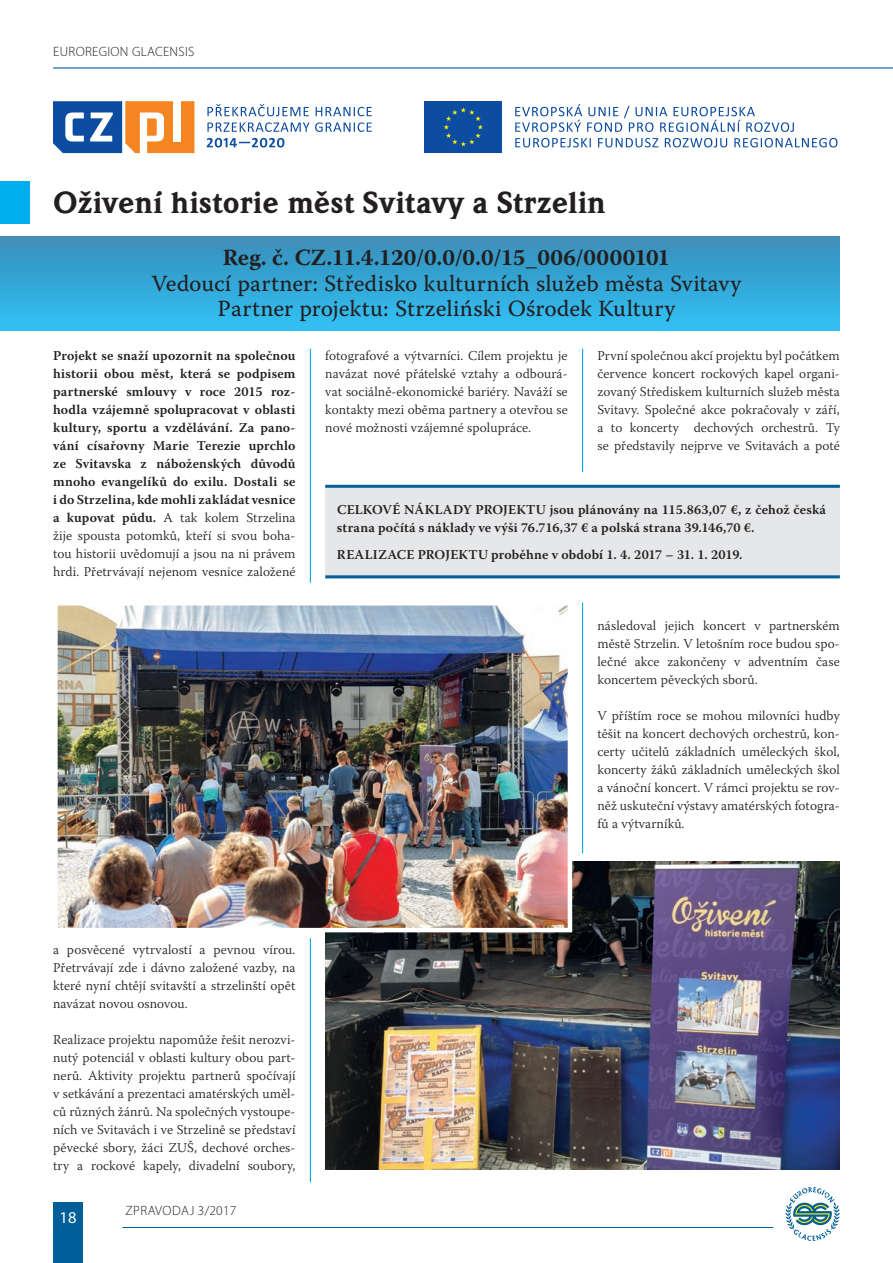
<style>
.page{position:relative;width:893px;height:1263px;background:#fff}
.page>*{position:absolute;margin:0;border:0;box-sizing:border-box;transform-origin:0 0}
.t1{font:30px "Weidemann Itc TCE Blac";letter-spacing:.01em;color:#231f20}
.t2{font:23.1px/25.5px "Warnock Pro Capt";letter-spacing:.005em;color:#231f20;text-align:center}
.t3{font:700 23.1px "Warnock Pro";color:#231f20}
.t4{font:16.5px "Myriad Pro";color:#fff}
.t5{font:300 13.5px/18px "Warnock Pro";letter-spacing:.005em;color:#231f20;text-align:justify}
.t6{font:600 13.5px/18px "Warnock Pro";letter-spacing:.015em;color:#231f20;text-align:justify}
.t7{font:300 13.5px "Myriad Pro";letter-spacing:.02em;color:#231f20}
.s1{font-weight:300}
</style>
<div class="page">
<div style="left:53px;top:1202px;width:30px;height:61px;background:#005e98"></div>
<hr style="left:123px;top:1227px;width:650px;height:1px;background:#005e98">
<svg style="left:785px;top:1187px;width:55px;height:54px"></svg>
<hr style="left:53px;top:67px;width:840px;height:2px;background:#005e98">
<svg style="left:207px;top:104px;width:102px;height:12px"></svg>
<svg style="left:316px;top:107px;width:56px;height:9px"></svg>
<svg style="left:207px;top:122px;width:165px;height:10px"></svg>
<svg style="left:207px;top:138px;width:77px;height:9px"></svg>
<svg style="left:53px;top:101px;width:141px;height:52px"></svg>
<div style="left:173px;top:101px;width:7px;height:41px;background:#fff"></div>
<div style="left:424px;top:101px;width:78px;height:52px;background:#0d4da1"></div>
<svg style="left:444px;top:107px;width:39px;height:39px"></svg>
<svg style="left:515px;top:104px;width:279px;height:28px"></svg>
<svg style="left:515px;top:138px;width:76px;height:9px"></svg>
<svg style="left:598px;top:138px;width:60px;height:9px"></svg>
<svg style="left:665px;top:138px;width:62px;height:9px"></svg>
<svg style="left:734px;top:138px;width:103px;height:9px"></svg>
<div style="left:0;top:181px;width:30px;height:43px;background:#00aeef"></div>
<div style="left:0;top:237px;width:840px;height:93px;background:linear-gradient(to bottom,#3b8db8,#2fc1f5)"></div>
<img style="left:325px;top:861px;width:515px;height:308px">
<img style="left:58px;top:606px;width:509px;height:321px">
<div style="left:53px;top:601px;width:519px;height:331px;border:4px solid #fff"></div>
<div style="left:325px;top:485px;width:515px;height:93px;background:#e6e7e9"></div>
<hr style="left:325px;top:485px;width:515px;height:3px;background:#005e98">
<hr style="left:325px;top:575px;width:515px;height:3px;background:#005e98">
<hr style="left:310px;top:349px;width:1px;height:234px;background:#00aeef">
<hr style="left:310px;top:938px;width:1px;height:244px;background:#00aeef">
<hr style="left:582px;top:349px;width:1px;height:123px;background:#00aeef">
<hr style="left:582px;top:602px;width:1px;height:251px;background:#00aeef">
<p class="t7" style="left:53px;top:44px;width:143px">EUROREGION GLACENSIS</p>
<h1 class="t1" style="left:53px;top:184px;width:554px">Oživení historie měst Svitavy a Strzelin</h1>
<h2 class="t3" style="left:223px;top:244px;width:449px">Reg. č. CZ.11.4.120/0.0/0.0/15_006/0000101</h2>
<h2 class="t2" style="left:151px;top:270px;width:591px">Vedoucí partner: Středisko kulturních služeb města Svitavy<br>Partner projektu: Strzeliński Ośrodek Kultury</h2>
<p class="t6" style="left:53px;top:346px;width:244px">Projekt se snaží upozornit na společnou historii obou měst, která se podpisem partnerské smlouvy v roce 2015 roz&shy;hodla vzájemně spolupracovat v oblasti kultury, sportu a vzdělávání. Za pano&shy;vání císařovny Marie Terezie uprchlo ze Svitavska z náboženských důvodů mnoho evangelíků do exilu. Dostali se i do Strzelina, kde mohli zakládat vesnice a kupovat půdu. <span class="s1">A tak kolem Strzelina žije spousta potomků, kteří si svou boha&shy;tou historii uvědomují a jsou na ni právem hrdi. Přetrvávají nejenom vesnice založené</span></p>
<p class="t5" style="left:325px;top:346px;width:244px">fotografové a výtvarníci. Cílem projektu je navázat nové přátelské vztahy a odbourá&shy;vat sociálně-ekonomické bariéry. Naváží se kontakty mezi oběma partnery a otevřou se nové možnosti vzájemné spolupráce.</p>
<p class="t5" style="left:597px;top:346px;width:244px">První společnou akcí projektu byl počátkem července koncert rockových kapel organi&shy;zovaný Střediskem kulturních služeb města Svitavy. Společné akce pokračovaly v září, a to koncerty dechových orchestrů. Ty se představily nejprve ve Svitavách a poté</p>
<p class="t6" style="left:337px;top:501px;width:20px">Celkov</p>
<p class="t6" style="left:392px;top:501px;width:43px">é náklad</p>
<p class="t6" style="left:463px;top:501px;width:23px">y projektu</p>
<p class="t6" style="left:337px;top:501px;width:490px;text-indent:213px">jsou plánovány na 115.863,07 €, z čehož česká strana počítá s náklady ve výši 76.716,37 € a polská strana 39.146,70 €.</p>
<p class="t6" style="left:337px;top:545px;width:19px">Realizace</p>
<p class="t6" style="left:418px;top:545px;width:10px">projektu</p>
<p class="t6" style="left:491px;top:545px;width:253px">proběhne v období 1. 4. 2017 – 31. 1. 2019.</p>
<p class="t5" style="left:597px;top:616px;width:244px">následoval jejich koncert v partnerském městě Strzelin. V letošním roce budou spo&shy;lečné akce zakončeny v adventním čase koncertem pěveckých sborů.</p>
<p class="t5" style="left:597px;top:706px;width:244px">V příštím roce se mohou milovníci hudby těšit na koncert dechových orchestrů, kon&shy;certy učitelů základních uměleckých škol, koncerty žáků základních uměleckých škol a vánoční koncert. V rámci projektu se rov&shy;něž uskuteční výstavy amatérských fotogra&shy;fů a výtvarníků.</p>
<p class="t5" style="left:53px;top:940px;width:244px">a posvěcené vytrvalostí a pevnou vírou.<br>Přetrvávají zde i dávno založené vazby, na které nyní chtějí svitavští a strzelinští opět navázat novou osnovou.</p>
<p class="t5" style="left:53px;top:1030px;width:244px">Realizace projektu napomůže řešit nerozvi&shy;nutý potenciál v oblasti kultury obou part&shy;nerů. Aktivity projektu partnerů spočívají v setkávání a prezentaci amatérských uměl&shy;ců různých žánrů. Na společných vystoupe&shy;ních ve Svitavách i ve Strzelině se představí pěvecké sbory, žáci ZUŠ, dechové orches&shy;try a rockové kapely, divadelní soubory,</p>
<p class="t4" style="left:60px;top:1207px;width:18px">18</p>
<p class="t7" style="left:126px;top:1203px;width:112px">ZPRAVODAJ 3/2017</p>
</div>
